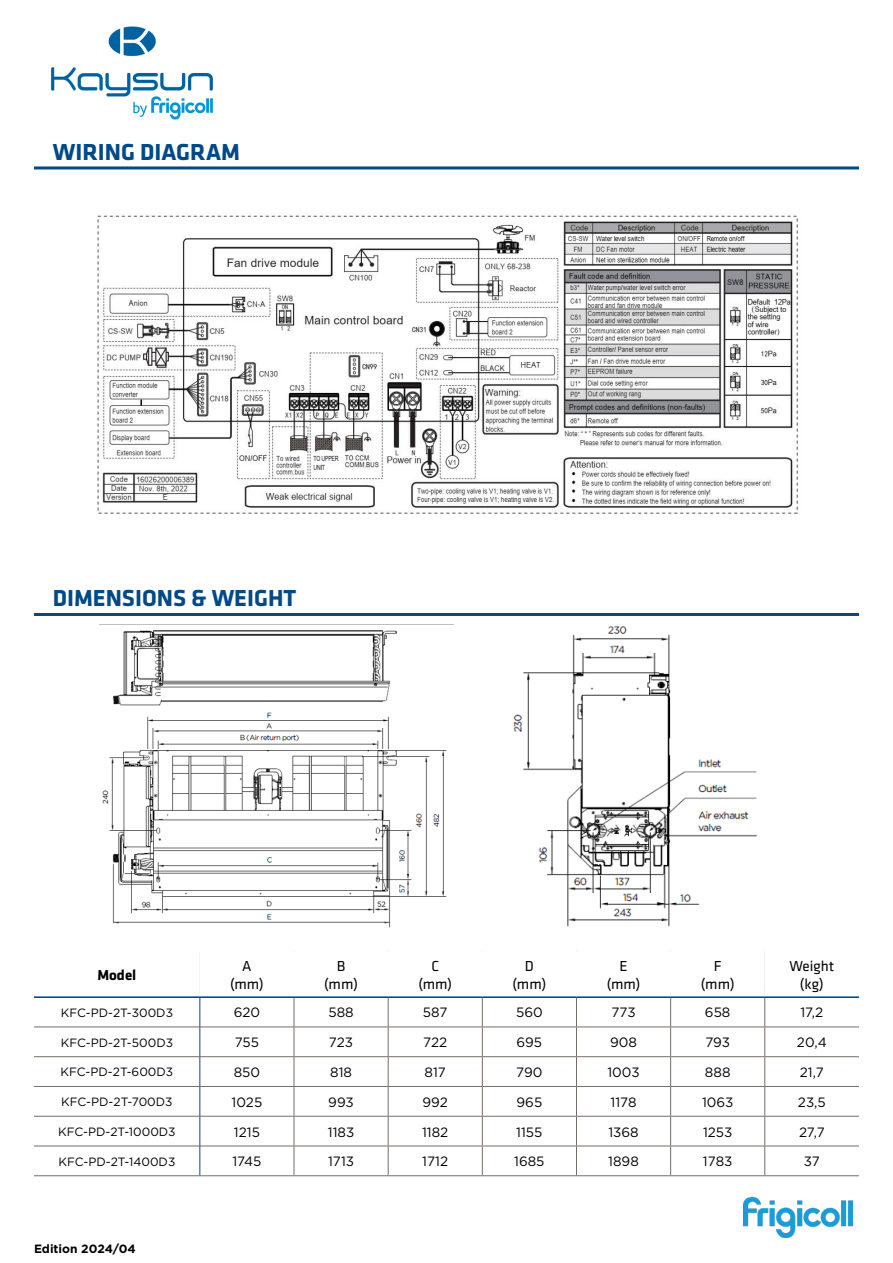
<style>
.page{position:relative;width:893px;height:1263px;background:#fff}
.page>*{position:absolute;margin:0;border:0;box-sizing:border-box;transform-origin:0 0}
.t1{font:700 24px "Klavika";color:#004988}
.t2{font:700 16.5px "Klavika";color:#000}
.t3{font:15px/18px "Klavika";color:#000;text-align:center}
.t4{font:700 15px "Klavika";color:#000}
.t5{font:13.5px "Gotham";color:#000}
.t6{font:12px "Gotham";color:#000}
.t7{font:700 12px "Gotham";color:#000}
</style>
<div class="page">
<img style="left:744px;top:1197px;width:109px;height:40px">
<img style="left:51px;top:26px;width:162px;height:94px">
<img style="left:99px;top:624px;width:355px;height:304px">
<img style="left:97px;top:214px;width:701px;height:300px">
<img style="left:513px;top:625px;width:244px;height:302px">
<hr style="left:200px;top:1175px;width:94px;height:1px;background:#776c68">
<hr style="left:294px;top:1175px;width:94px;height:1px;background:#776c68">
<hr style="left:388px;top:1175px;width:94px;height:1px;background:#776c68">
<hr style="left:482px;top:1175px;width:94px;height:1px;background:#776c68">
<hr style="left:576px;top:1175px;width:95px;height:1px;background:#776c68">
<hr style="left:671px;top:1175px;width:94px;height:1px;background:#776c68">
<hr style="left:765px;top:1175px;width:94px;height:1px;background:#776c68">
<hr style="left:34px;top:1175px;width:166px;height:1px;background:#776c68">
<hr style="left:34px;top:613px;width:825px;height:3px;background:#004988">
<svg style="left:34px;top:952px;width:825px;height:223px"></svg>
<hr style="left:34px;top:996px;width:166px;height:2px;background:#004988">
<hr style="left:200px;top:996px;width:94px;height:2px;background:#004988">
<hr style="left:294px;top:996px;width:94px;height:2px;background:#004988">
<hr style="left:388px;top:996px;width:94px;height:2px;background:#004988">
<hr style="left:482px;top:996px;width:94px;height:2px;background:#004988">
<hr style="left:576px;top:996px;width:95px;height:2px;background:#004988">
<hr style="left:671px;top:996px;width:94px;height:2px;background:#004988">
<hr style="left:765px;top:996px;width:94px;height:2px;background:#004988">
<div style="left:34px;top:134px;width:825px;height:40px;background:linear-gradient(to right,#fff,#fff)"></div>
<div style="left:34px;top:134px;width:825px;height:34px;background:#fff"></div>
<hr style="left:34px;top:166px;width:825px;height:3px;background:#004988">
<h1 class="t1" style="left:53px;top:135px;width:244px">SCHÉMA CONNEXIONES</h1>
<h1 class="t1" style="left:53px;top:135px;width:189px">WIRING DIAGRAM</h1>
<h1 class="t1" style="left:53px;top:135px;width:136px">ESQUEMA CO</h1>
<h1 class="t1" style="left:53px;top:581px;width:234px">DIMENSIONS ET POIDS</h1>
<h1 class="t1" style="left:173px;top:581px;width:46px">ES Y</h1>
<h1 class="t1" style="left:249px;top:581px;width:29px">SO</h1>
<h1 class="t1" style="left:191px;top:581px;width:107px">&amp; WEIGHT</h1>
<p class="t2" style="left:91px;top:963px;width:52px">Modèle</p>
<p class="t3" style="left:230px;top:957px;width:35px">A (mm)</p>
<p class="t3" style="left:324px;top:957px;width:35px">B (mm)</p>
<p class="t3" style="left:418px;top:957px;width:35px">C (mm)</p>
<p class="t3" style="left:512px;top:957px;width:35px">D (mm)</p>
<p class="t3" style="left:607px;top:957px;width:35px">E (mm)</p>
<p class="t3" style="left:701px;top:957px;width:35px">F (mm)</p>
<p class="t3" style="left:795px;top:957px;width:36px">Poids (kg)</p>
<p class="t3" style="left:789px;top:957px;width:46px">We ght</p>
<p class="t3" style="left:797px;top:957px;width:31px">Peso</p>
<p class="t4" style="left:94px;top:964px;width:48px">Modelo</p>
<p class="t4" style="left:97px;top:964px;width:40px">Model</p>
<p class="t6" style="left:61px;top:1005px;width:114px">KFC-PD-2T-300D3</p>
<p class="t5" style="left:234px;top:1004px;width:28px">620</p>
<p class="t5" style="left:328px;top:1004px;width:27px">588</p>
<p class="t5" style="left:423px;top:1004px;width:26px">587</p>
<p class="t5" style="left:516px;top:1004px;width:28px">560</p>
<p class="t5" style="left:611px;top:1004px;width:26px">773</p>
<p class="t5" style="left:705px;top:1004px;width:27px">658</p>
<p class="t5" style="left:800px;top:1004px;width:24px">17,2</p>
<p class="t6" style="left:61px;top:1035px;width:114px">KFC-PD-2T-500D3</p>
<p class="t5" style="left:235px;top:1034px;width:26px">755</p>
<p class="t5" style="left:329px;top:1034px;width:26px">723</p>
<p class="t5" style="left:423px;top:1034px;width:26px">722</p>
<p class="t5" style="left:517px;top:1034px;width:27px">695</p>
<p class="t5" style="left:610px;top:1034px;width:28px">908</p>
<p class="t5" style="left:705px;top:1034px;width:26px">793</p>
<p class="t5" style="left:797px;top:1034px;width:31px">20,4</p>
<p class="t6" style="left:61px;top:1064px;width:114px">KFC-PD-2T-600D3</p>
<p class="t5" style="left:234px;top:1063px;width:28px">850</p>
<p class="t5" style="left:330px;top:1063px;width:23px">818</p>
<p class="t5" style="left:425px;top:1063px;width:23px">817</p>
<p class="t5" style="left:516px;top:1063px;width:28px">790</p>
<p class="t5" style="left:607px;top:1063px;width:34px">1003</p>
<p class="t5" style="left:705px;top:1063px;width:27px">888</p>
<p class="t5" style="left:800px;top:1063px;width:26px">21,7</p>
<p class="t6" style="left:61px;top:1094px;width:113px">KFC-PD-2T-700D3</p>
<p class="t5" style="left:232px;top:1093px;width:32px">1025</p>
<p class="t5" style="left:328px;top:1093px;width:27px">993</p>
<p class="t5" style="left:423px;top:1093px;width:27px">992</p>
<p class="t5" style="left:517px;top:1093px;width:27px">965</p>
<p class="t5" style="left:610px;top:1093px;width:28px">1178</p>
<p class="t5" style="left:702px;top:1093px;width:33px">1063</p>
<p class="t5" style="left:798px;top:1093px;width:29px">23,5</p>
<p class="t6" style="left:58px;top:1124px;width:119px">KFC-PD-2T-1000D3</p>
<p class="t5" style="left:234px;top:1123px;width:28px">1215</p>
<p class="t5" style="left:328px;top:1123px;width:28px">1183</p>
<p class="t5" style="left:422px;top:1123px;width:28px">1182</p>
<p class="t5" style="left:516px;top:1123px;width:28px">1155</p>
<p class="t5" style="left:608px;top:1123px;width:32px">1368</p>
<p class="t5" style="left:703px;top:1123px;width:31px">1253</p>
<p class="t5" style="left:799px;top:1123px;width:27px">27,7</p>
<p class="t6" style="left:58px;top:1154px;width:118px">KFC-PD-2T-1400D3</p>
<p class="t5" style="left:232px;top:1153px;width:31px">1745</p>
<p class="t5" style="left:328px;top:1153px;width:28px">1713</p>
<p class="t5" style="left:422px;top:1153px;width:27px">1712</p>
<p class="t5" style="left:514px;top:1153px;width:32px">1685</p>
<p class="t5" style="left:608px;top:1153px;width:32px">1898</p>
<p class="t5" style="left:703px;top:1153px;width:31px">1783</p>
<p class="t5" style="left:804px;top:1153px;width:17px">37</p>
<p class="t7" style="left:34px;top:1241px;width:103px">Édition 2024/04</p>
<p class="t7" style="left:54px;top:1241px;width:85px">ción 2024/04</p>
<p class="t7" style="left:34px;top:1241px;width:10px">E</p>
</div>
